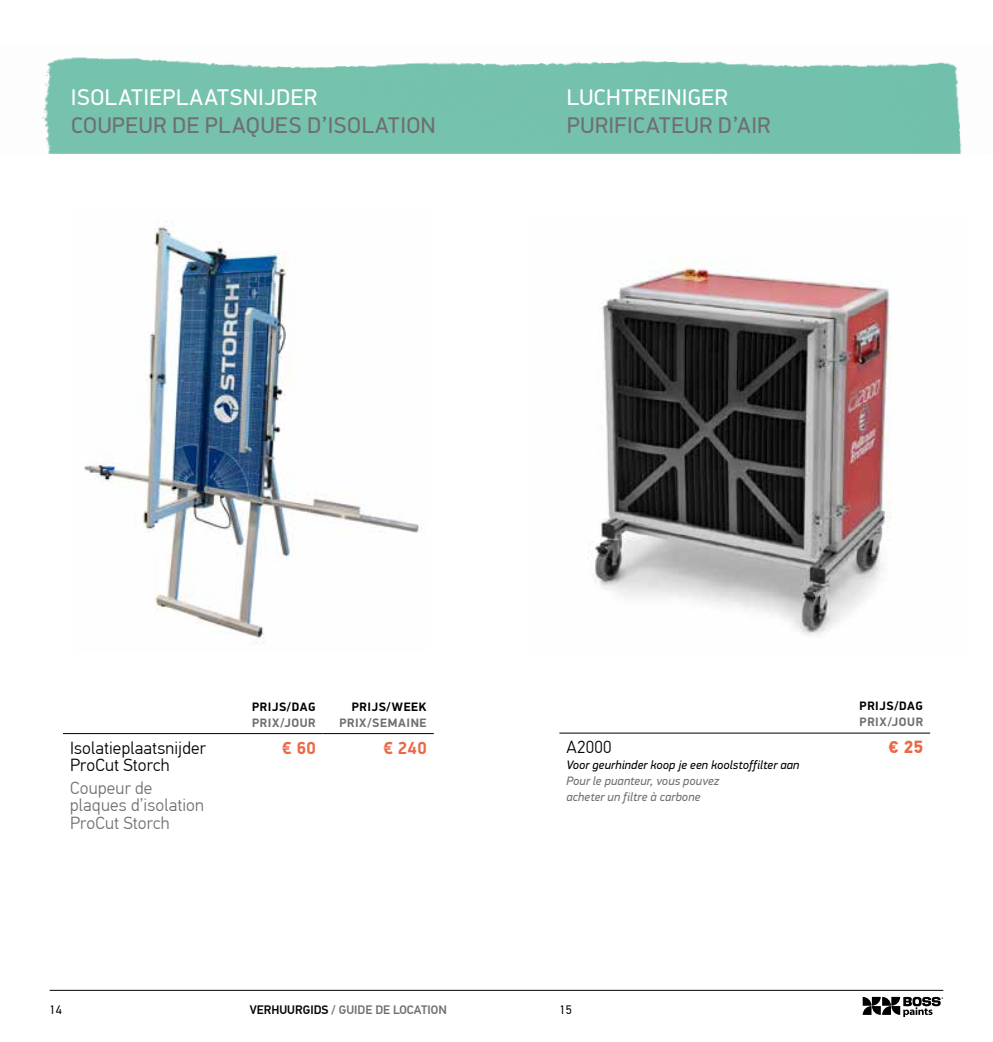
<style>
.page{position:relative;width:993px;height:1042px;background:#fff}
.page>*{position:absolute;margin:0;border:0;box-sizing:border-box;transform-origin:0 0}
.t1{font:22.75px "PFDIN Display Pro";letter-spacing:.025em;color:#706f6f}
.t2{font:22.75px "PFDIN Display Pro";letter-spacing:.025em;color:#fff}
.t3{font:300 17.5px/17.5px "PF Din Text Pro";letter-spacing:.01em;color:#706f6f}
.t4{font:300 17.5px/17.5px "PF Din Text Pro";letter-spacing:.01em;color:#000}
.t5{font:700 17.5px "PFDIN Display Pro";color:#ea6846}
.t6{font:700 17.5px "PF Din Text Pro";color:#ea6846}
.t7{font:italic 12.25px/15.8px "PFDIN Display Pro";letter-spacing:.015em;color:#706f6f}
.t8{font:italic 12.25px "PFDIN Display Pro";letter-spacing:.01em;color:#000}
.t9{font:700 12.25px "PFDIN Display Pro";letter-spacing:.05em;color:#706f6f}
.t10{font:700 12.25px "PFDIN Display Pro";letter-spacing:.05em;color:#000}
.t11{font:500 12.25px "PF Din Text Pro";color:#706f6f}
.t12{font:12.25px "PF Din Text Pro";color:#000}
.s1{color:#000}
</style>
<div class="page">
<img style="left:588px;top:260px;width:303px;height:376px">
<img style="left:42px;top:57px;width:920px;height:97px">
<hr style="left:50px;top:990px;width:893px;height:1px;background:#000">
<svg style="left:862px;top:997px;width:80px;height:19px"></svg>
<img style="left:84px;top:227px;width:338px;height:416px">
<hr style="left:559px;top:733px;width:282px;height:1px;background:#000">
<hr style="left:841px;top:733px;width:88px;height:1px;background:#000">
<hr style="left:63px;top:733px;width:176px;height:1px;background:#000">
<hr style="left:239px;top:733px;width:83px;height:1px;background:#000">
<hr style="left:322px;top:733px;width:111px;height:1px;background:#000">
<h1 class="t2" style="left:71px;top:84px;width:247px">ISOLATIEPLAATSNIJDER</h1>
<h1 class="t1" style="left:71px;top:112px;width:366px">COUPEUR DE PLAQUES D’ISOLATION</h1>
<h1 class="t2" style="left:566px;top:84px;width:162px">LUCHTREINIGER</h1>
<h1 class="t1" style="left:567px;top:112px;width:205px">PURIFICATEUR D’AIR</h1>
<h2 class="t4" style="left:70px;top:739px;width:137px">Isolatieplaatsnijder<br>ProCut Storch</h2>
<h2 class="t3" style="left:70px;top:779px;width:135px">Coupeur de plaques d’isolation<br>ProCut Storch</h2>
<p class="t10" style="left:252px;top:699px;width:65px">PRIJS/DAG</p>
<p class="t9" style="left:252px;top:715px;width:65px">PRIX/JOUR</p>
<p class="t10" style="left:352px;top:699px;width:76px">PRIJS/WEEK</p>
<p class="t9" style="left:339px;top:715px;width:89px">PRIX/SEMAINE</p>
<h2 class="t5" style="left:282px;top:737px;width:35px">€ 60</h2>
<h2 class="t5" style="left:383px;top:737px;width:45px">€ 240</h2>
<h2 class="t4" style="left:566px;top:739px;width:47px">A2000</h2>
<p class="t8" style="left:566px;top:757px;width:234px">Voor geurhinder koop je een koolstoffilter aan</p>
<p class="t7" style="left:566px;top:773px;width:154px">Pour le puanteur, vous pouvez acheter un filtre à carbone</p>
<p class="t10" style="left:859px;top:699px;width:65px">PRIJS/DAG</p>
<p class="t9" style="left:859px;top:714px;width:65px">PRIX/JOUR</p>
<h2 class="t6" style="left:888px;top:736px;width:36px">€ 25</h2>
<p class="t12" style="left:50px;top:1003px;width:14px">14</p>
<p class="t11" style="left:250px;top:1002px;width:198px"><span class="s1">VERHUURGIDS</span> / GUIDE DE LOCATION</p>
<p class="t12" style="left:559px;top:1003px;width:14px">15</p>
</div>
